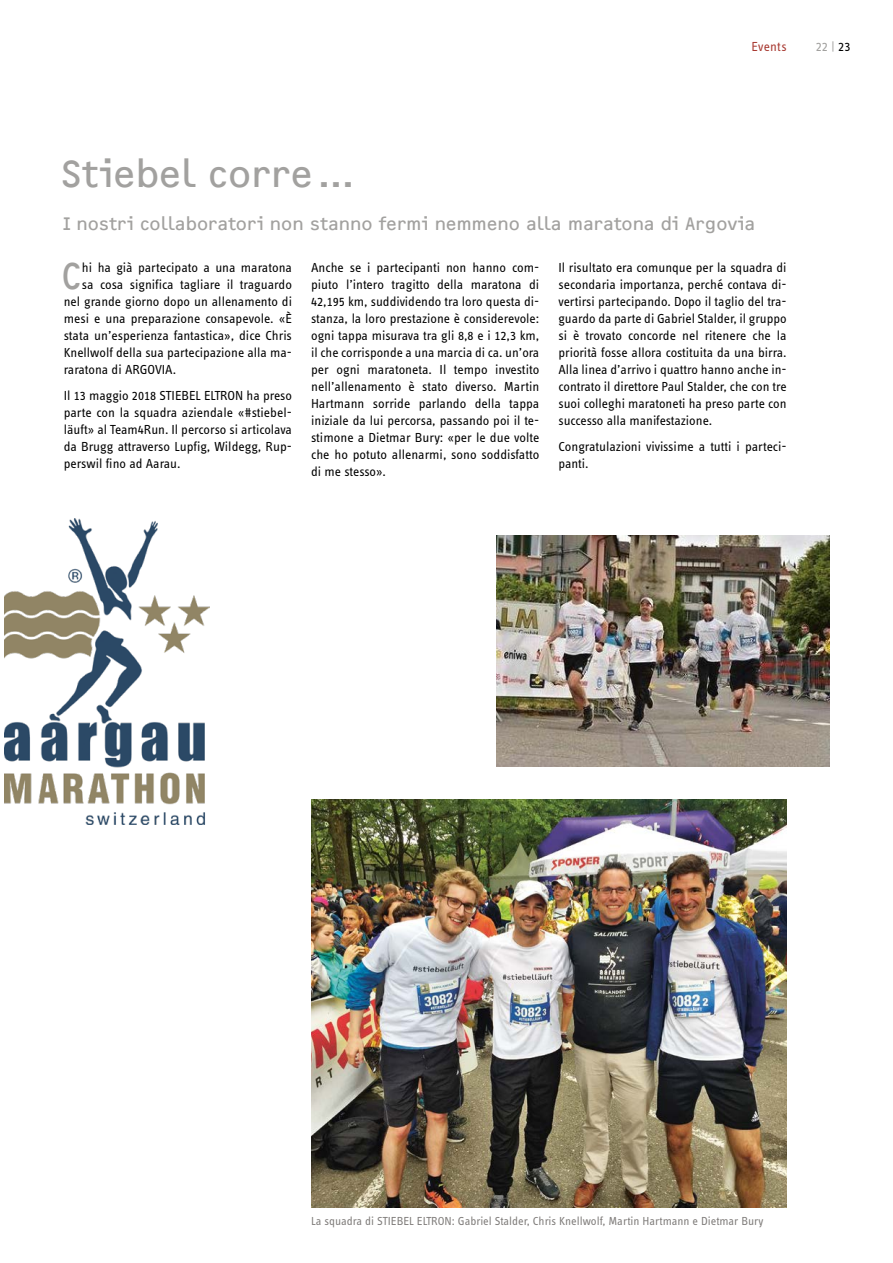
<style>
.page{position:relative;width:893px;height:1263px;background:#fff}
.page>*{position:absolute;margin:0;border:0;box-sizing:border-box;transform-origin:0 0}
.Titel{font:39px "F2 FOCR Bczyk Com";color:#a2a19f}
.Grundtext_mit_Initia{font:38.55px "F2 FOCR Bczyk Com";color:#a2a19f}
.Einleitung{font:18.75px "F2 FOCR Bczyk Com";color:#a2a19f}
.Grundtext{font:13.5px/17px "STE Info Text";color:#000;text-align:justify}
.Grundtext_mit_Initia-2{font:13.5px "STE Info Text";color:#000}
.Kopfzeile{font:13.5px "STE Info Text";letter-spacing:.015em;color:#a83931}
.t1{font:13.5px "STE Info Text";color:#a2a19f}
.Bildlegende{font:12px "STE Info Text";color:#7f7c7a}
.s1{color:#000}
</style>
<div class="page">
<img style="left:497px;top:536px;width:332px;height:230px">
<img style="left:4px;top:519px;width:205px;height:306px">
<img style="left:311px;top:799px;width:476px;height:409px">
<p class="Kopfzeile" style="left:751px;top:39px;width:37px">Events</p>
<p class="t1" style="left:816px;top:39px;width:36px">22 | <span class="s1">23</span></p>
<p class="Titel" style="left:61px;top:152px;width:296px">Stiebel corre...</p>
<p class="Einleitung" style="left:64px;top:213px;width:693px">I nostri collaboratori non stanno fermi nemmeno alla maratona di Argovia</p>
<p class="Grundtext_mit_Initia" style="left:61px;top:254px;width:22px">C</p>
<p class="Grundtext_mit_Initia-2" style="left:82px;top:260px;width:211px">hi ha già partecipato a una maratona</p>
<p class="Grundtext_mit_Initia-2" style="left:82px;top:277px;width:211px">sa cosa significa tagliare il traguardo</p>
<p class="Grundtext_mit_Initia-2" style="left:64px;top:294px;width:230px">nel grande giorno dopo un allenamento di</p>
<p class="Grundtext_mit_Initia-2" style="left:64px;top:311px;width:230px">mesi e una preparazione consapevole. «È</p>
<p class="Grundtext_mit_Initia-2" style="left:64px;top:328px;width:230px">stata un’esperienza fantastica», dice Chris</p>
<p class="Grundtext_mit_Initia-2" style="left:64px;top:345px;width:230px">Knellwolf della sua partecipazione alla ma-</p>
<p class="Grundtext_mit_Initia-2" style="left:64px;top:362px;width:114px">raratona di ARGOVIA.</p>
<p class="Grundtext" style="left:64px;top:387px;width:230px">Il 13 maggio 2018 STIEBEL ELTRON ha preso parte con la squadra aziendale «#stiebel&shy;läuft» al Team4Run. Il percorso si articolava da Brugg attraverso Lupfig, Wildegg, Rup&shy;perswil fino ad Aarau.</p>
<p class="Grundtext" style="left:311px;top:259px;width:230px">Anche se i partecipanti non hanno com&shy;piuto l’intero tragitto della maratona di 42,195 km, suddividendo tra loro questa di&shy;stanza, la loro prestazione è considerevole: ogni tappa misurava tra gli 8,8 e i 12,3 km, il che corrisponde a una marcia di ca. un’ora per ogni maratoneta. Il tempo investito nell’allenamento è stato diverso. Martin Hartmann sorride parlando della tappa iniziale da lui percorsa, passando poi il te&shy;stimone a Dietmar Bury: «per le due volte che ho potuto allenarmi, sono soddisfatto di me stesso».</p>
<p class="Grundtext" style="left:558px;top:259px;width:230px">Il risultato era comunque per la squadra di secondaria importanza, perché contava di&shy;vertirsi partecipando. Dopo il taglio del tra&shy;guardo da parte di Gabriel Stalder, il gruppo si è trovato concorde nel ritenere che la priorità fosse allora costituita da una birra.<br>Alla linea d’arrivo i quattro hanno anche in&shy;contrato il direttore Paul Stalder, che con tre suoi colleghi maratoneti ha preso parte con successo alla manifestazione.</p>
<p class="Grundtext" style="left:558px;top:438px;width:230px">Congratulazioni vivissime a tutti i parteci&shy;panti.</p>
<p class="Bildlegende" style="left:311px;top:1214px;width:454px">La squadra di STIEBEL ELTRON: Gabriel Stalder, Chris Knellwolf, Martin Hartmann e Dietmar Bury</p>
</div>
